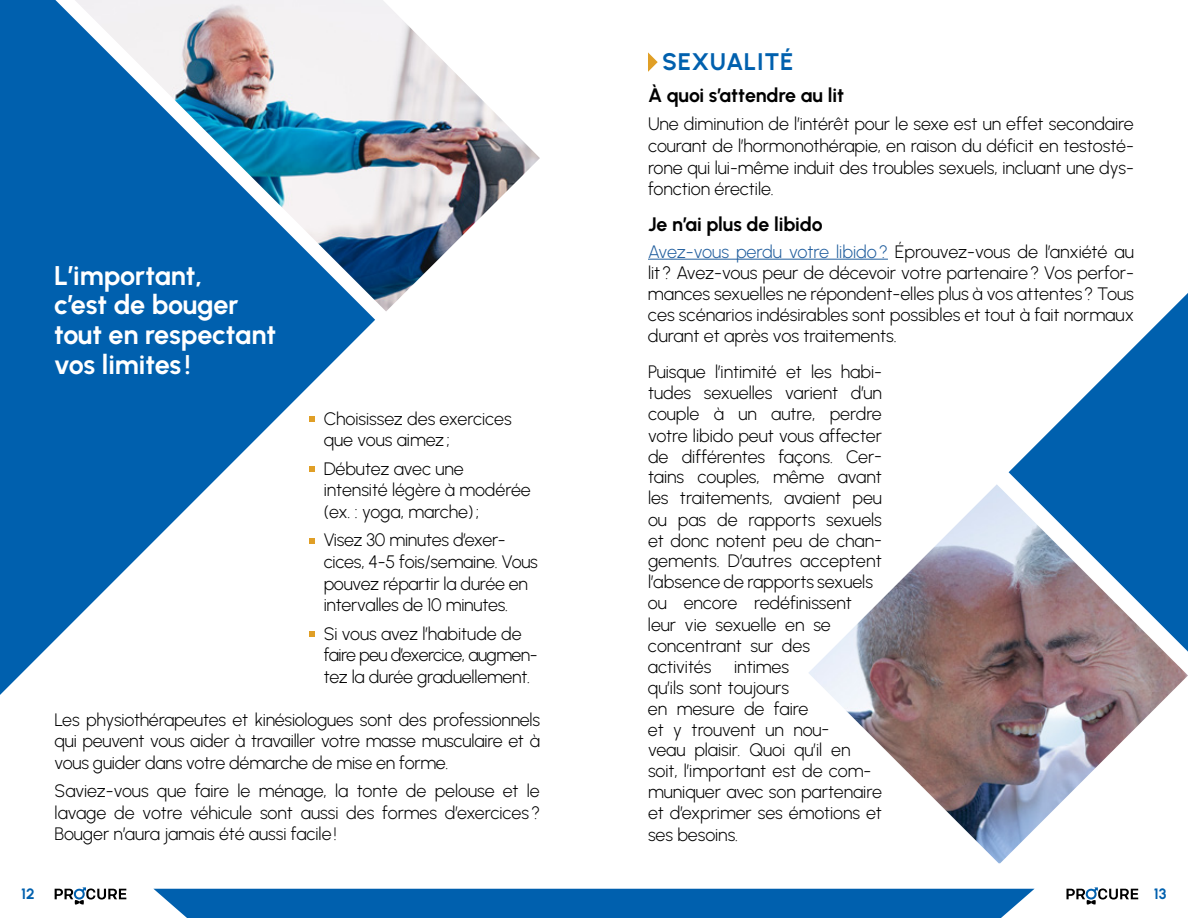
<style>
.page{position:relative;width:1188px;height:918px;background:#fff}
.page>*{position:absolute;margin:0;border:0;box-sizing:border-box;transform-origin:0 0}
.t1{font:700 27px/29.7px "Urbanist";letter-spacing:-.005em;color:#fff}
.t2{font:700 24px "Urbanist";letter-spacing:.03em;color:#0060ae}
.t3{font:700 19.5px "Urbanist";letter-spacing:-.005em;color:#000}
.t4{font:300 18px/21px "Urbanist";letter-spacing:-.005em;color:#000}
.t5{font:700 15px "Urbanist";color:#0060ae}
.s1{color:#215e9e}
</style>
<div class="page">
<div style="left:154px;top:889px;width:880px;height:29px;background:#0060ae"></div>
<svg style="left:1066px;top:887px;width:72px;height:18px"></svg>
<svg style="left:55px;top:887px;width:71px;height:18px"></svg>
<svg style="left:648px;top:52px;width:10px;height:20px"></svg>
<hr style="left:648px;top:259px;width:240px;height:1px;background:#215e9e">
<img style="left:809px;top:484px;width:379px;height:379px">
<svg style="left:1009px;top:293px;width:179px;height:359px"></svg>
<svg style="left:0;top:0;width:375px;height:695px;fill:#0060ae"></svg>
<svg style="left:310px;top:416px;width:5px;height:6px"></svg>
<svg style="left:310px;top:466px;width:5px;height:6px"></svg>
<svg style="left:310px;top:538px;width:5px;height:5px"></svg>
<svg style="left:310px;top:631px;width:5px;height:6px"></svg>
<img style="left:75px;top:0;width:465px;height:311px">
<h1 class="t1" style="left:54px;top:260px;width:224px">L’important,<br>c’est de bouger tout en respectant vos limites !</h1>
<p class="t4" style="left:324px;top:407px;width:189px;line-height:21.6px">Choisissez des exercices que vous aimez;</p>
<p class="t4" style="left:324px;top:457px;width:209px;line-height:21.6px">Débutez avec une intensité légère à modérée (ex. : yoga, marche);</p>
<p class="t4" style="left:324px;top:529px;width:216px;line-height:21.6px">Visez 30 minutes d’exer&shy;cices, 4-5 fois/semaine. Vous pouvez répartir la durée en intervalles de 10 minutes.</p>
<p class="t4" style="left:324px;top:622px;width:215px;line-height:21.6px">Si vous avez l’habitude de faire peu d’exercice, augmen&shy;tez la durée graduellement.</p>
<p class="t4" style="left:55px;top:708px;width:487px;line-height:21.6px;text-align:justify">Les physiothérapeutes et kinésiologues sont des professionnels qui peuvent vous aider à travailler votre masse musculaire et à vous guider dans votre démarche de mise en forme.</p>
<p class="t4" style="left:55px;top:780px;width:487px;line-height:21.6px;text-align:justify">Saviez-vous que faire le ménage, la tonte de pelouse et le lavage de votre véhicule sont aussi des formes d’exercices ?<br>Bouger n’aura jamais été aussi facile!</p>
<h2 class="t2" style="left:662px;top:46px;width:133px">SEXUALITÉ</h2>
<p class="t3" style="left:648px;top:82px;width:198px">À quoi s’attendre au lit</p>
<p class="t4" style="left:648px;top:113px;width:488px;line-height:21.8px;text-align:justify">Une diminution de l’intérêt pour le sexe est un effet secondaire courant de l’hormonothérapie, en raison du déficit en testosté&shy;rone qui lui-même induit des troubles sexuels, incluant une dys&shy;fonction érectile.</p>
<p class="t3" style="left:648px;top:211px;width:176px">Je n’ai plus de libido</p>
<p class="t4" style="left:648px;top:241px;width:488px;text-align:justify"><span class="s1">Avez-vous perdu votre libido?</span> Éprouvez-vous de l’anxiété au lit ? Avez-vous peur de décevoir votre partenaire? Vos perfor&shy;mances sexuelles ne répondent-elles plus à vos attentes ? Tous ces scénarios indésirables sont possibles et tout à fait normaux durant et après vos traitements.</p>
<p class="t4" style="left:648px;top:361px;width:236px">Puisque l’intimité et les habi&shy;tudes sexuelles varient d’un couple à un autre, perdre votre libido peut vous affecter de différentes façons. Cer&shy;tains couples, même avant les traitements, avaient peu ou pas de rapports sexuels et donc notent peu de chan&shy;gements. D’autres acceptent l’absence de rapports sexuels ou encore redéfinissent leur vie sexuelle en se concentrant sur des<br>activités</p>
<p class="t4" style="left:648px;top:655px;width:235px;text-indent:86px">intimes<br>qu’ils sont toujours<br>en mesure de faire<br>et y trouvent un nou-<br>veau plaisir. Quoi qu’il en soit, l’important est de com&shy;muniquer avec son partenaire et d’exprimer ses émotions et ses besoins.</p>
<p class="t5" style="left:21px;top:884px;width:15px">12</p>
<p class="t5" style="left:1154px;top:884px;width:14px">13</p>
</div>
